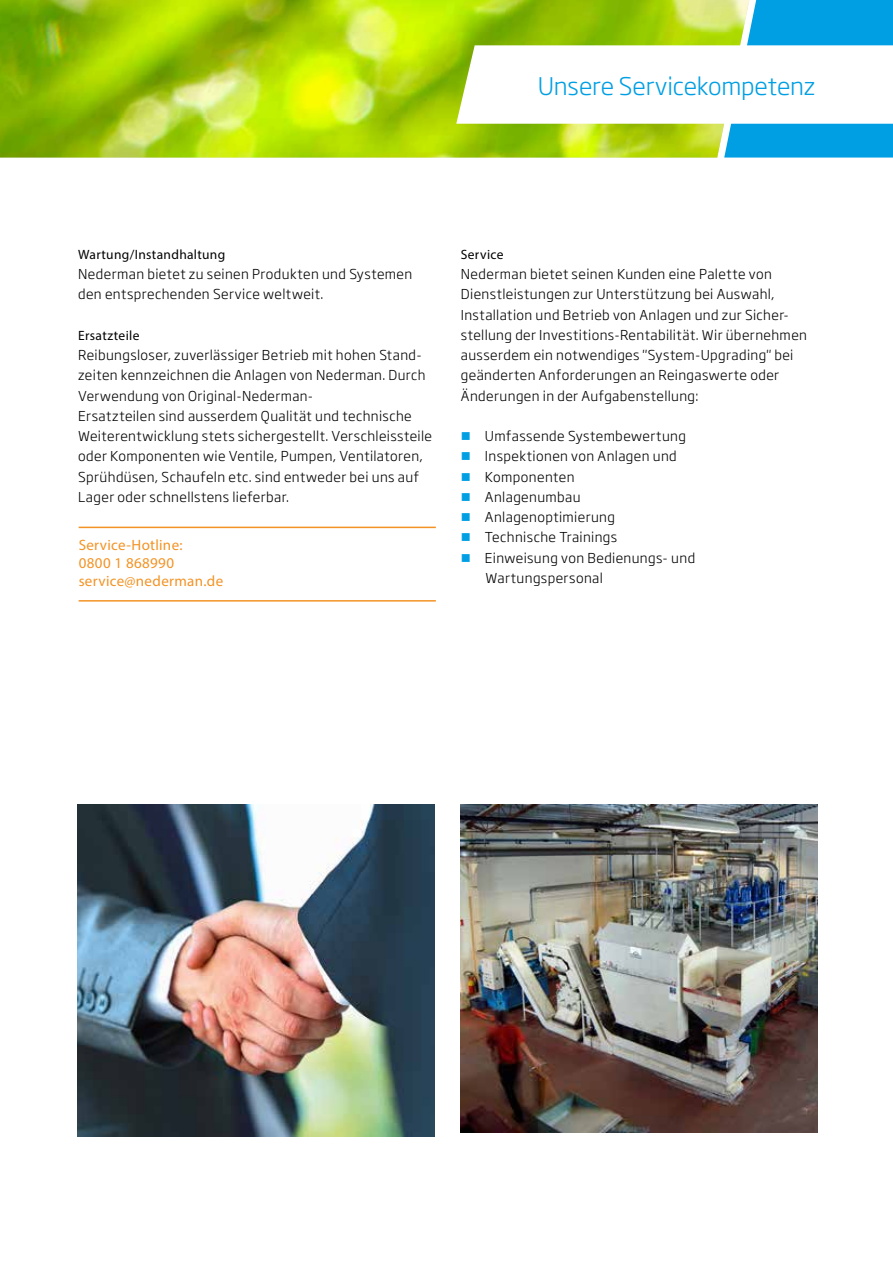
<style>
.page{position:relative;width:893px;height:1263px;background:#fff}
.page>*{position:absolute;margin:0;border:0;box-sizing:border-box;transform-origin:0 0}
.t1{font:300 24px "Soho Gothic Pro";letter-spacing:-.01em;color:#009fe3}
.t2{font:15px/18px "Myriad Pro";letter-spacing:.025em;color:#f39325}
.t3{font:300 13.5px/20.2px "Soho Gothic Pro";letter-spacing:.03em;color:#000}
.t4{font:13.5px "Myriad Pro";letter-spacing:.025em;color:#000}
.s1{color:#009fe3}
</style>
<div class="page">
<img style="left:0;top:0;width:456px;height:158px">
<img style="left:78px;top:805px;width:357px;height:331px">
<img style="left:460px;top:805px;width:357px;height:328px">
<svg style="left:456px;top:0;width:437px;height:158px"></svg>
<hr style="left:79px;top:600px;width:357px;height:2px;background:#f39325">
<hr style="left:79px;top:527px;width:357px;height:1px;background:#f39325">
<h1 class="t1" style="left:538px;top:68px;width:279px">Unsere Servicekompetenz</h1>
<p class="t4" style="left:78px;top:246px;width:149px">Wartung/Instandhaltung</p>
<p class="t3" style="left:78px;top:263px;width:336px">Nederman bietet zu seinen Produkten und Systemen den entsprechenden Service weltweit.</p>
<p class="t4" style="left:78px;top:327px;width:63px">Ersatzteile</p>
<p class="t3" style="left:78px;top:344px;width:355px">Reibungsloser, zuverlässiger Betrieb mit hohen Stand&shy;zeiten kennzeichnen die Anlagen von Nederman. Durch Verwendung von Original-Nederman-<br>Ersatzteilen sind ausserdem Qualität und technische Weiterentwicklung stets sichergestellt. Verschleissteile oder Komponenten wie Ventile, Pumpen, Ventilatoren, Sprühdüsen, Schaufeln etc. sind entweder bei uns auf Lager oder schnellstens lieferbar.</p>
<p class="t2" style="left:79px;top:535px;width:146px">Service-Hotline:<br>0800 1 868990 service@nederman.de</p>
<p class="t4" style="left:461px;top:246px;width:44px">Service</p>
<p class="t3" style="left:461px;top:263px;width:348px">Nederman bietet seinen Kunden eine Palette von Dienstleistungen zur Unterstützung bei Auswahl, Installation und Betrieb von Anlagen und zur Sicher&shy;stellung der Investitions-Rentabilität. Wir übernehmen ausserdem ein notwendiges "System-Upgrading" bei geänderten Anforderungen an Reingaswerte oder Änderungen in der Aufgabenstellung:</p>
<p class="t3" style="left:461px;top:425px;width:227px"><span class="s1">■</span> Umfassende Systembewertung</p>
<p class="t3" style="left:461px;top:445px;width:217px"><span class="s1">■</span> Inspektionen von Anlagen und</p>
<p class="t3" style="left:461px;top:466px;width:115px"><span class="s1">■</span> Komponenten</p>
<p class="t3" style="left:461px;top:486px;width:121px"><span class="s1">■</span> Anlagenumbau</p>
<p class="t3" style="left:461px;top:506px;width:156px"><span class="s1">■</span> Anlagenoptimierung</p>
<p class="t3" style="left:461px;top:526px;width:158px"><span class="s1">■</span> Technische Trainings</p>
<p class="t3" style="left:485px;top:547px;width:211px;text-indent:-25px"><span class="s1">■</span> Einweisung von Bedienungs- und<br>Wartungspersonal</p>
</div>
